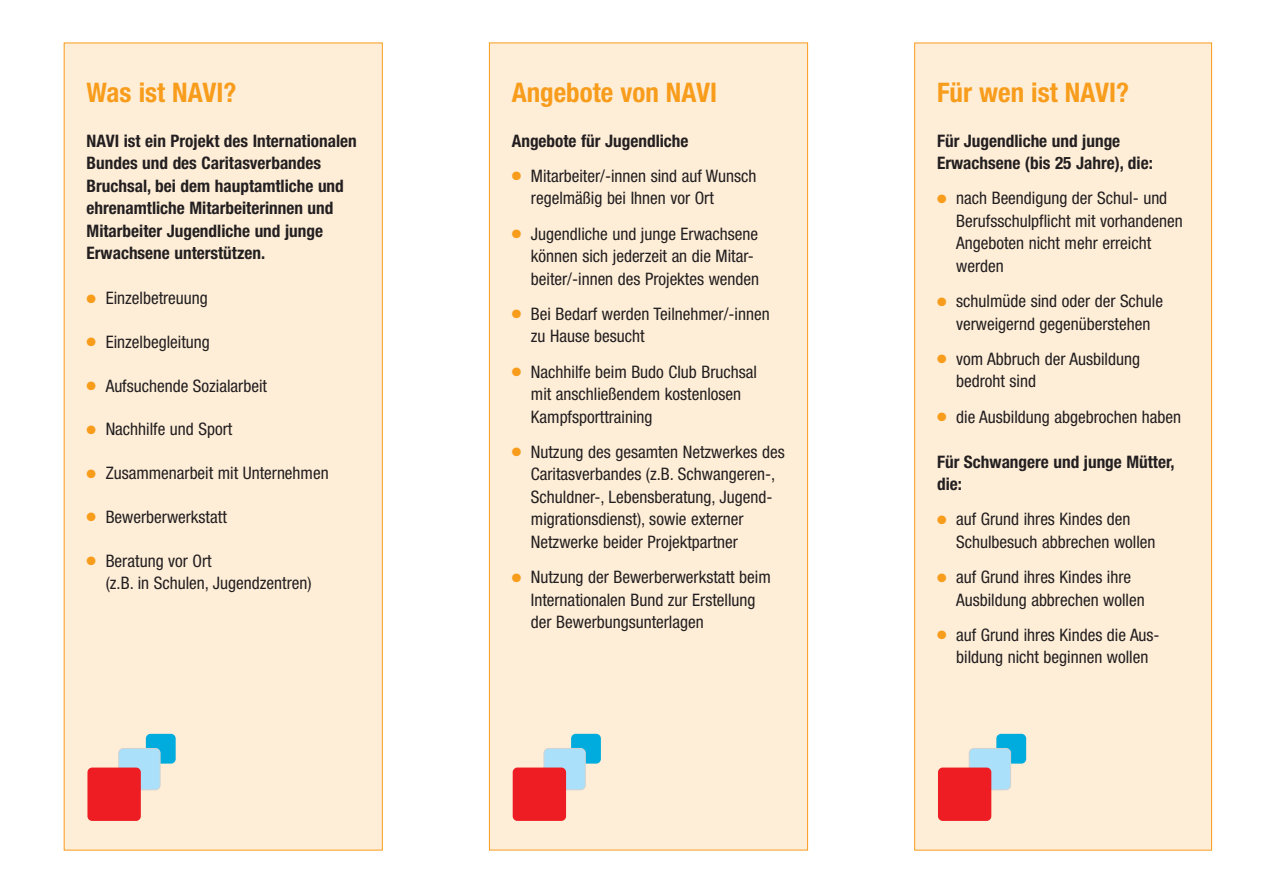
<style>
.page{position:relative;width:1263px;height:893px;background:#fff}
.page>*{position:absolute;margin:0;border:0;box-sizing:border-box;transform-origin:0 0}
.t1{font:700 condensed 27px "Helvetica Neue";color:#f89c1c}
.t2{font:condensed 17.25px/22.5px "Helvetica Neue";color:#231f20}
.t3{font:700 condensed 17.25px/22.5px "Helvetica Neue";color:#231f20}
.s1{color:#f89c1c}
</style>
<div class="page">
<div style="left:65px;top:43px;width:317px;height:807px;background:#feeed8"></div>
<div style="left:146px;top:734px;width:30px;height:30px;background:#00acdd;border-radius:5px"></div>
<div style="left:119px;top:748px;width:41px;height:42px;background:#aae0f9;border-radius:5px"></div>
<div style="left:118px;top:748px;width:42px;height:42px;border:1px solid #d1d2d4;border-radius:5px"></div>
<div style="left:87px;top:767px;width:54px;height:54px;background:#ee1d23;border-radius:5px"></div>
<div style="left:915px;top:43px;width:296px;height:807px;background:#feeed8"></div>
<div style="left:996px;top:734px;width:30px;height:30px;background:#00acdd;border-radius:5px"></div>
<div style="left:969px;top:748px;width:41px;height:42px;background:#aae0f9;border-radius:5px"></div>
<div style="left:969px;top:748px;width:42px;height:42px;border:1px solid #d1d2d4;border-radius:5px"></div>
<div style="left:938px;top:767px;width:53px;height:54px;background:#ee1d23;border-radius:5px"></div>
<div style="left:490px;top:43px;width:317px;height:807px;background:#feeed8"></div>
<div style="left:571px;top:734px;width:30px;height:30px;background:#00acdd;border-radius:5px"></div>
<div style="left:544px;top:748px;width:41px;height:42px;background:#aae0f9;border-radius:5px"></div>
<div style="left:544px;top:748px;width:41px;height:42px;border:1px solid #d1d2d4;border-radius:5px"></div>
<div style="left:513px;top:767px;width:53px;height:54px;background:#ee1d23;border-radius:5px"></div>
<h1 class="t1" style="left:87px;top:82px;width:151px">Was ist NAVI?</h1>
<p class="t3" style="left:87px;top:131px;width:272px">NAVI ist ein Projekt des Internationalen Bundes und des Caritasverbandes Bruchsal, bei dem hauptamtliche und ehrenamtliche Mitarbeiterinnen und Mitarbeiter Jugendliche und junge Erwachsene unterstützen.</p>
<p class="t2" style="left:87px;top:288px;width:123px"><span class="s1">●</span> Einzelbetreuung</p>
<p class="t2" style="left:87px;top:332px;width:125px"><span class="s1">●</span> Einzelbegleitung</p>
<p class="t2" style="left:87px;top:376px;width:182px"><span class="s1">●</span> Aufsuchende Sozialarbeit</p>
<p class="t2" style="left:87px;top:419px;width:147px"><span class="s1">●</span> Nachhilfe und Sport</p>
<p class="t2" style="left:87px;top:463px;width:244px"><span class="s1">●</span> Zusammenarbeit mit Unternehmen</p>
<p class="t2" style="left:87px;top:507px;width:142px"><span class="s1">●</span> Bewerberwerkstatt</p>
<p class="t2" style="left:106px;top:551px;width:207px;text-indent:-19px"><span class="s1">●</span> Beratung vor Ort<br>(z.B. in Schulen, Jugendzentren)</p>
<h1 class="t1" style="left:512px;top:82px;width:207px">Angebote von NAVI</h1>
<p class="t3" style="left:512px;top:131px;width:178px">Angebote für Jugendliche</p>
<p class="t2" style="left:531px;top:166px;width:227px;text-indent:-19px"><span class="s1">●</span> Mitarbeiter/-innen sind auf Wunsch regelmäßig bei Ihnen vor Ort</p>
<p class="t2" style="left:531px;top:224px;width:230px;text-indent:-19px"><span class="s1">●</span> Jugendliche und junge Erwachsene können sich jederzeit an die Mitar&shy;beiter/-innen des Projektes wenden</p>
<p class="t2" style="left:531px;top:304px;width:240px;text-indent:-19px"><span class="s1">●</span> Bei Bedarf werden Teilnehmer/-innen zu Hause besucht</p>
<p class="t2" style="left:531px;top:362px;width:228px;text-indent:-19px"><span class="s1">●</span> Nachhilfe beim Budo Club Bruchsal mit anschließendem kostenlosen<br>Kampfsporttraining</p>
<p class="t2" style="left:531px;top:442px;width:255px;text-indent:-19px"><span class="s1">●</span> Nutzung des gesamten Netzwerkes des Caritasverbandes (z.B. Schwangeren-, Schuldner-, Lebensberatung, Jugend&shy;migrationsdienst), sowie externer Netzwerke beider Projektpartner</p>
<p class="t2" style="left:531px;top:567px;width:241px;text-indent:-19px"><span class="s1">●</span> Nutzung der Bewerberwerkstatt beim<br>Internationalen Bund zur Erstellung der Bewerbungsunterlagen</p>
<h1 class="t1" style="left:937px;top:82px;width:194px">Für wen ist NAVI?</h1>
<p class="t3" style="left:937px;top:131px;width:217px">Für Jugendliche und junge<br>Erwachsene (bis 25 Jahre), die:</p>
<p class="t2" style="left:956px;top:188px;width:228px;text-indent:-19px"><span class="s1">●</span> nach Beendigung der Schul- und<br>Berufsschulpflicht mit vorhandenen<br>Angeboten nicht mehr erreicht werden</p>
<p class="t2" style="left:937px;top:291px;width:228px;text-align:center"><span class="s1">●</span> schulmüde sind oder der Schule verweigernd gegenüberstehen</p>
<p class="t2" style="left:956px;top:349px;width:185px;text-indent:-19px"><span class="s1">●</span> vom Abbruch der Ausbildung bedroht sind</p>
<p class="t2" style="left:937px;top:407px;width:246px"><span class="s1">●</span> die Ausbildung abgebrochen haben</p>
<p class="t3" style="left:937px;top:452px;width:239px">Für Schwangere und junge Mütter, die:</p>
<p class="t2" style="left:956px;top:509px;width:201px;text-indent:-19px"><span class="s1">●</span> auf Grund ihres Kindes den<br>Schulbesuch abbrechen wollen</p>
<p class="t2" style="left:956px;top:567px;width:190px;text-indent:-19px"><span class="s1">●</span> auf Grund ihres Kindes ihre<br>Ausbildung abbrechen wollen</p>
<p class="t2" style="left:937px;top:625px;width:224px;text-align:center"><span class="s1">●</span> auf Grund ihres Kindes die Aus&shy;bildung nicht beginnen wollen</p>
</div>
